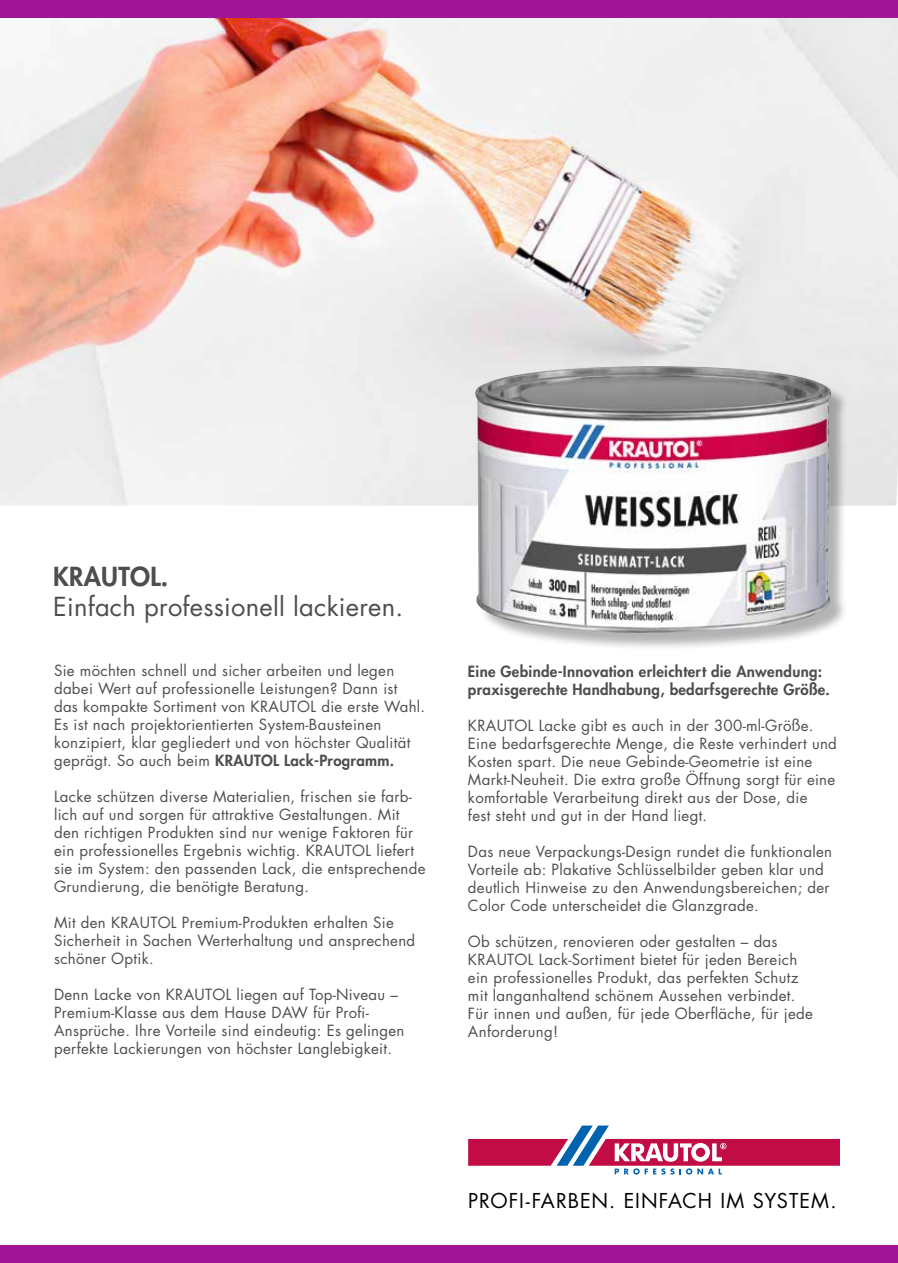
<style>
.page{position:relative;width:898px;height:1263px;background:#fff}
.page>*{position:absolute;margin:0;border:0;box-sizing:border-box;transform-origin:0 0}
.t1{font:25.5px "Futura Std";letter-spacing:.01em;color:#4d4f4e}
.t2{font:800 25.5px "Futura Std";letter-spacing:.01em;color:#4d4f4e}
.t3{font:19.95px "Futura Std";letter-spacing:.045em;color:#000}
.t4{font:15px/18px "Futura Std";letter-spacing:.02em;color:#4d4f4e}
.t5{font:800 15px/18px "Futura Std";letter-spacing:.02em;color:#4d4f4e}
.s1{font-weight:800}
</style>
<div class="page">
<img style="left:0;top:17px;width:897px;height:489px">
<div style="left:0;top:0;width:897px;height:17px;background:#a01697"></div>
<div style="left:0;top:1246px;width:897px;height:17px;background:#a01697"></div>
<div style="left:478px;top:368px;width:371px;height:283px;background:#000;opacity:.3"></div>
<img style="left:471px;top:366px;width:362px;height:279px">
<svg style="left:468px;top:1125px;width:371px;height:49px"></svg>
<hr style="left:897px;top:192px;width:1px;height:436px;background:#e0e1e1">
<hr style="left:897px;top:1005px;width:1px;height:204px;background:#e0e1e1">
<hr style="left:897px;top:675px;width:1px;height:285px;background:#eeefef">
<h1 class="t2" style="left:53px;top:560px;width:116px">KRAUTOL.</h1>
<h1 class="t1" style="left:53px;top:591px;width:351px">Einfach professionell lackieren.</h1>
<p class="t4" style="left:54px;top:661px;width:372px">Sie möchten schnell und sicher arbeiten und legen dabei Wert auf professionelle Leistungen? Dann ist<br>das kompakte Sortiment von KRAUTOL die erste Wahl.<br>Es ist nach projektorientierten System-Bausteinen konzipiert, klar gegliedert und von höchster Qualität geprägt. So auch beim <span class="s1">KRAUTOL Lack-Programm.</span></p>
<p class="t4" style="left:54px;top:787px;width:373px">Lacke schützen diverse Materialien, frischen sie farb&shy;lich auf und sorgen für attraktive Gestaltungen. Mit den richtigen Produkten sind nur wenige Faktoren für ein professionelles Ergebnis wichtig. KRAUTOL liefert sie im System: den passenden Lack, die entsprechende Grundierung, die benötigte Beratung.</p>
<p class="t4" style="left:54px;top:913px;width:362px">Mit den KRAUTOL Premium-Produkten erhalten Sie<br>Sicherheit in Sachen Werterhaltung und ansprechend schöner Optik.</p>
<p class="t4" style="left:54px;top:985px;width:352px">Denn Lacke von KRAUTOL liegen auf Top-Niveau – Premium-Klasse aus dem Hause DAW für Profi-Ansprüche. Ihre Vorteile sind eindeutig: Es gelingen perfekte Lackierungen von höchster Langlebigkeit.</p>
<p class="t5" style="left:468px;top:662px;width:363px">Eine Gebinde-Innovation erleichtert die Anwendung: praxisgerechte Handhabung, bedarfsgerechte Größe.</p>
<p class="t4" style="left:468px;top:716px;width:370px">KRAUTOL Lacke gibt es auch in der 300-ml-Größe.<br>Eine bedarfsgerechte Menge, die Reste verhindert und Kosten spart. Die neue Gebinde-Geometrie ist eine Markt-Neuheit. Die extra große Öffnung sorgt für eine komfortable Verarbeitung direkt aus der Dose, die<br>fest steht und gut in der Hand liegt.</p>
<p class="t4" style="left:468px;top:842px;width:365px">Das neue Verpackungs-Design rundet die funktionalen Vorteile ab: Plakative Schlüsselbilder geben klar und deutlich Hinweise zu den Anwendungsbereichen; der Color Code unterscheidet die Glanzgrade.</p>
<p class="t4" style="left:468px;top:932px;width:346px">Ob schützen, renovieren oder gestalten – das KRAUTOL Lack-Sortiment bietet für jeden Bereich ein professionelles Produkt, das perfekten Schutz mit langanhaltend schönem Aussehen verbindet.<br>Für innen und außen, für jede Oberfläche, für jede Anforderung!</p>
<h2 class="t3" style="left:468px;top:1188px;width:370px">PROFI-FARBEN. EINFACH IM SYSTEM.</h2>
</div>
